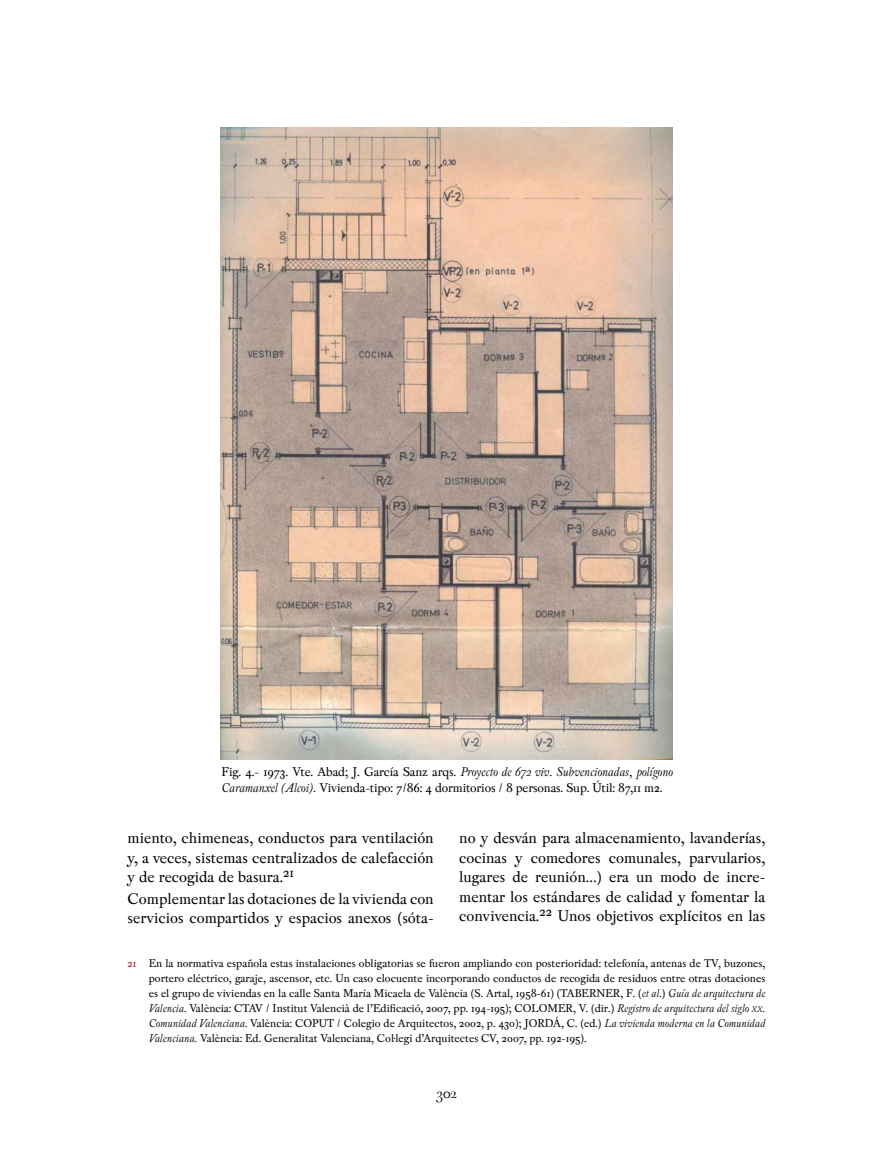
<style>
.page{position:relative;width:893px;height:1170px;background:#fff}
.page>*{position:absolute;margin:0;border:0;box-sizing:border-box;transform-origin:0 0}
.t1{font:18px "Peleguer";color:#000}
.t2{font:16.5px/19.5px "Pradell";color:#000;text-align:justify}
.t3{font:13.5px/16.5px "Pradell";letter-spacing:-.01em;color:#000}
.t4{font:12px/15px "Pradell";color:#000;text-align:justify}
.s1{font-style:italic}
.s2{color:#c4112f}
.s3{font-style:italic;font-size:8.4px}
</style>
<div class="page">
<img style="left:220px;top:128px;width:453px;height:631px">
<p class="t3" style="left:221px;top:763px;width:453px">Fig. 4.- 1973. Vte. Abad; J. García Sanz arqs. <span class="s1">Proyecto de 672 viv. Subvencionadas, polígono<br>Caramanxel (Alcoi).</span> Vivienda-tipo: 7/86: 4 dormitorios / 8 personas. Sup. Útil: 87,11 m2.</p>
<h2 class="t2" style="left:128px;top:828px;width:308px">miento, chimeneas, conductos para ventilación y, a veces, sistemas centralizados de calefacción y de recogida de basura.<sup>21</sup></h2>
<h2 class="t2" style="left:128px;top:888px;width:308px">Complementar las dotaciones de la vivienda con servicios compartidos y espacios anexos (sóta-</h2>
<h2 class="t2" style="left:459px;top:828px;width:308px">no y desván para almacenamiento, lavanderías, cocinas y comedores comunales, parvularios, lugares de reunión…) era un modo de incre&shy;mentar los estándares de calidad y fomentar la convivencia.<sup>22</sup> Unos objetivos explícitos en las</h2>
<p class="t4" style="left:149px;top:955px;width:618px;text-indent:-21px"><span class="s2">21</span> En la normativa española estas instalaciones obligatorias se fueron ampliando con posterioridad: telefonía, antenas de TV, buzones, portero eléctrico, garaje, ascensor, etc. Un caso elocuente incorporando conductos de recogida de residuos entre otras dotaciones es el grupo de viviendas en la calle Santa María Micaela de València (S. Artal, 1958-61) (TABERNER, F. (<span class="s1">et al</span>.) <span class="s1">Guía de arquitectura de Valencia</span>. València: CTAV / Institut Valencià de l’Edificació, 2007, pp. 194-195); COLOMER, V. (dir.) <span class="s1">Registro de arquitectura del siglo</span> <span class="s3">xx</span><span class="s1">.<br>Comunidad Valenciana</span>. València: COPUT / Colegio de Arquitectos, 2002, p. 430); JORDÁ, C. (ed.) <span class="s1">La vivienda moderna en la Comunidad Valenciana.</span> València: Ed. Generalitat Valenciana, Col·legi d’Arquitectes CV, 2007, pp. 192-195).</p>
<h1 class="t1" style="left:436px;top:1083px;width:22px">302</h1>
</div>
